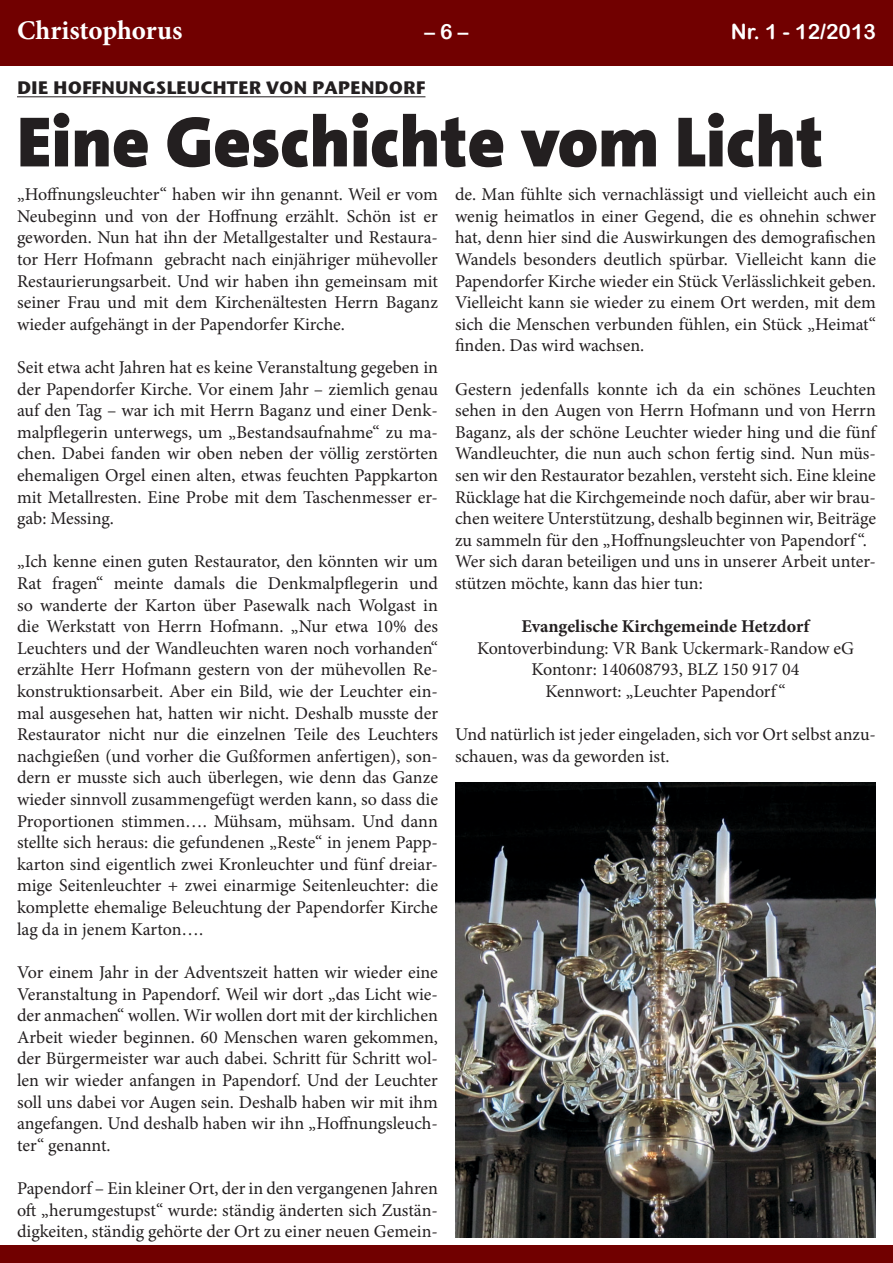
<style>
.page{position:relative;width:893px;height:1263px;background:#fff}
.page>*{position:absolute;margin:0;border:0;box-sizing:border-box;transform-origin:0 0}
.t1{font:900 72px "SPD The Sans";color:#231f20}
.t2{font:700 27px "Minion Pro";color:#fff}
.t3{font:21px "Arial Rounded MT Bold";color:#fff}
.t4{font:18px/21.6px "Minion Pro";color:#231f20;text-align:justify}
.t5{font:700 18px "Minion Pro";color:#231f20}
.t6{font:700 18px "Stone Sans ITC";color:#231f20}
</style>
<div class="page">
<div style="left:0;top:0;width:893px;height:66px;background:#710000"></div>
<div style="left:0;top:1246px;width:893px;height:17px;background:#710000"></div>
<hr style="left:17px;top:97px;width:408px;height:1px;background:#231f20">
<img style="left:455px;top:782px;width:421px;height:455px">
<h2 class="t2" style="left:17px;top:11px;width:167px">Christophorus</h2>
<p class="t3" style="left:424px;top:19px;width:45px">– 6 –</p>
<p class="t3" style="left:731px;top:19px;width:147px">Nr. 1 - 12/2013</p>
<p class="t6" style="left:17px;top:72px;width:410px">DIE HOFFNUNGSLEUCHTER VON PAPENDORF</p>
<h1 class="t1" style="left:17px;top:103px;width:808px">Eine Geschichte vom Licht</h1>
<p class="t4" style="left:17px;top:184px;width:422px">„Hoffnungsleuchter“ haben wir ihn genannt. Weil er vom Neubeginn und von der Hoffnung erzählt. Schön ist er geworden. Nun hat ihn der Metallgestalter und Restaura&shy;tor Herr Hofmann gebracht nach einjähriger mühevoller Restaurierungsarbeit. Und wir haben ihn gemeinsam mit seiner Frau und mit dem Kirchenältesten Herrn Baganz wieder aufgehängt in der Papendorfer Kirche.</p>
<p class="t4" style="left:17px;top:357px;width:422px">Seit etwa acht Jahren hat es keine Veranstaltung gegeben in der Papendorfer Kirche. Vor einem Jahr – ziemlich genau auf den Tag – war ich mit Herrn Baganz und einer Denk&shy;malpflegerin unterwegs, um „Bestandsaufnahme“ zu ma&shy;chen. Dabei fanden wir oben neben der völlig zerstörten ehemaligen Orgel einen alten, etwas feuchten Pappkarton mit Metallresten. Eine Probe mit dem Taschenmesser er&shy;gab: Messing.</p>
<p class="t4" style="left:17px;top:551px;width:423px">„Ich kenne einen guten Restaurator, den könnten wir um Rat fragen“ meinte damals die Denkmalpflegerin und so wanderte der Karton über Pasewalk nach Wolgast in die Werkstatt von Herrn Hofmann. „Nur etwa 10% des Leuchters und der Wandleuchten waren noch vorhanden“ erzählte Herr Hofmann gestern von der mühevollen Re&shy;konstruktionsarbeit. Aber ein Bild, wie der Leuchter ein&shy;mal ausgesehen hat, hatten wir nicht. Deshalb musste der Restaurator nicht nur die einzelnen Teile des Leuchters nachgießen (und vorher die Gußformen anfertigen), son&shy;dern er musste sich auch überlegen, wie denn das Ganze wieder sinnvoll zusammengefügt werden kann, so dass die Proportionen stimmen…. Mühsam, mühsam. Und dann stellte sich heraus: die gefundenen „Reste“ in jenem Papp&shy;karton sind eigentlich zwei Kronleuchter und fünf dreiar&shy;mige Seitenleuchter + zwei einarmige Seitenleuchter: die komplette ehemalige Beleuchtung der Papendorfer Kirche lag da in jenem Karton….</p>
<p class="t4" style="left:17px;top:961px;width:422px">Vor einem Jahr in der Adventszeit hatten wir wieder eine Veranstaltung in Papendorf. Weil wir dort „das Licht wie&shy;der anmachen“ wollen. Wir wollen dort mit der kirchlichen Arbeit wieder beginnen. 60 Menschen waren gekommen, der Bürgermeister war auch dabei. Schritt für Schritt wol&shy;len wir wieder anfangen in Papendorf. Und der Leuchter soll uns dabei vor Augen sein. Deshalb haben wir mit ihm angefangen. Und deshalb haben wir ihn „Hoffnungsleuch&shy;ter“ genannt.</p>
<p class="t4" style="left:17px;top:1177px;width:422px">Papendorf – Ein kleiner Ort, der in den vergangenen Jahren oft „herumgestupst“ wurde: ständig änderten sich Zustän&shy;digkeiten, ständig gehörte der Ort zu einer neuen Gemein-</p>
<p class="t4" style="left:455px;top:184px;width:423px">de. Man fühlte sich vernachlässigt und vielleicht auch ein wenig heimatlos in einer Gegend, die es ohnehin schwer hat, denn hier sind die Auswirkungen des demografischen Wandels besonders deutlich spürbar. Vielleicht kann die Papendorfer Kirche wieder ein Stück Verlässlichkeit geben.<br>Vielleicht kann sie wieder zu einem Ort werden, mit dem sich die Menschen verbunden fühlen, ein Stück „Heimat“ finden. Das wird wachsen.</p>
<p class="t4" style="left:455px;top:378px;width:422px;text-align:left">Gestern jedenfalls konnte ich da ein schönes Leuchten sehen in den Augen von Herrn Hofmann und von Herrn Baganz, als der schöne Leuchter wieder hing und die fünf Wandleuchter, die nun auch schon fertig sind. Nun müs&shy;sen wir den Restaurator bezahlen, versteht sich. Eine kleine Rücklage hat die Kirchgemeinde noch dafür, aber wir brau&shy;chen weitere Unterstützung, deshalb beginnen wir, Beiträge zu sammeln für den „Hoffnungsleuchter von Papendorf “.<br>Wer sich daran beteiligen und uns in unserer Arbeit unter&shy;stützen möchte, kann das hier tun:</p>
<p class="t5" style="left:522px;top:614px;width:289px">Evangelische Kirchgemeinde Hetzdorf</p>
<p class="t4" style="left:477px;top:637px;width:378px;text-align:center">Kontoverbindung: VR Bank Uckermark-Randow eG<br>Kontonr: 140608793, BLZ 150 917 04<br>Kennwort: „Leuchter Papendorf “</p>
<p class="t4" style="left:455px;top:724px;width:422px">Und natürlich ist jeder eingeladen, sich vor Ort selbst anzu&shy;schauen, was da geworden ist.</p>
</div>
